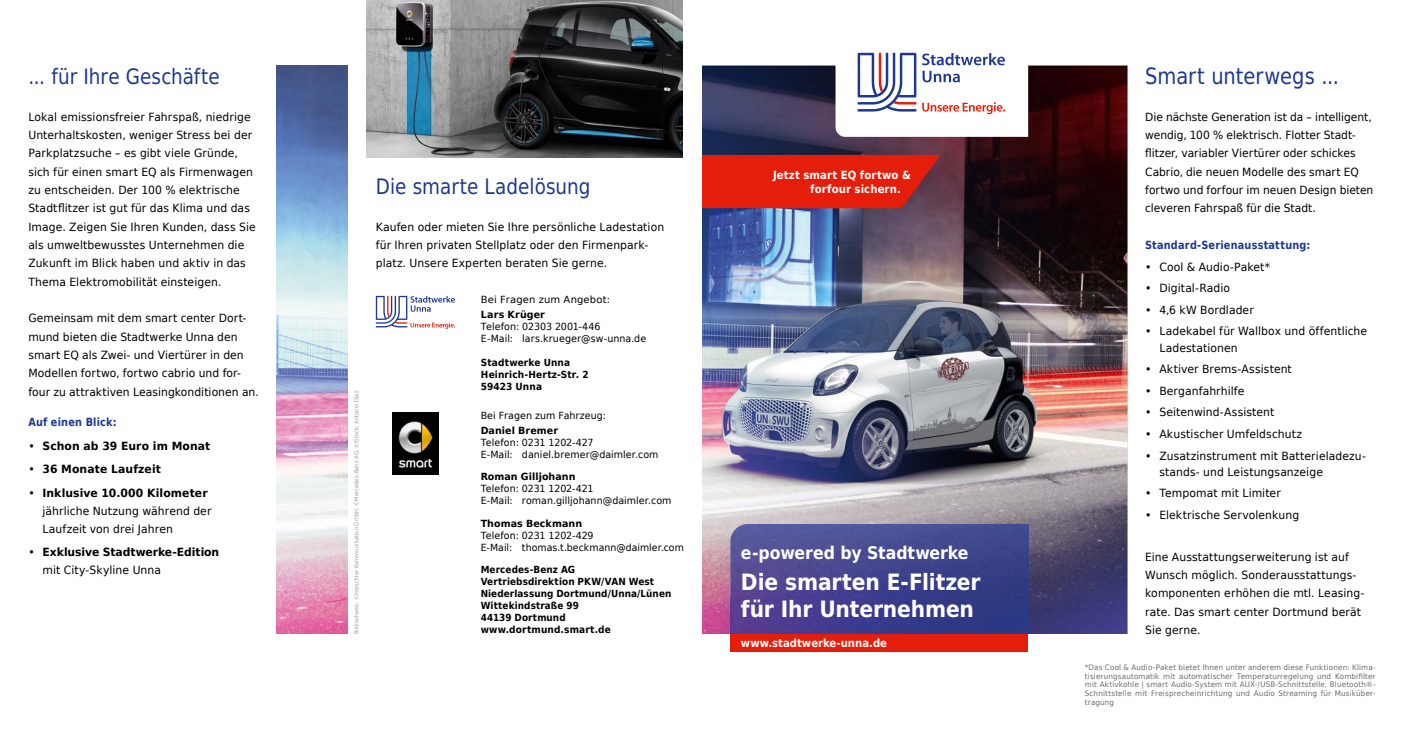
<style>
.page{position:relative;width:1404px;height:745px;background:#fff}
.page>*{position:absolute;margin:0;border:0;box-sizing:border-box;transform-origin:0 0}
.t1{font:700 22.5px/27px "DejaVu Sans Condensed";letter-spacing:-.005em;color:#fff}
.t2{font:22.5px "DejaVu Sans Condensed";color:#1c388f;scale:.96 1}
.t3{font:21.25px "DejaVu Sans Condensed";color:#1c388f;scale:.96 1}
.t4{font:700 17.5px "DejaVu Sans Condensed";letter-spacing:-.005em;color:#fff}
.t5{font:11.25px/18.4px "DejaVu Sans";letter-spacing:.005em;color:#000;scale:.96 1}
.t6{font:11.25px/18.4px "DejaVu Sans";letter-spacing:.005em;color:#000;scale:.95 1}
.t7{font:700 11.25px/18.1px "DejaVu Sans";color:#000;scale:.96 1}
.t8{font:700 11.25px/13.8px "DejaVu Sans Condensed";letter-spacing:.005em;color:#fff}
.t9{font:700 11.25px "DejaVu Sans Condensed";letter-spacing:.02em;color:#1c388f;scale:.96 1}
.t10{font:9.75px/12px "DejaVu Sans";letter-spacing:.005em;color:#000}
.t11{font:700 9.75px/12px "DejaVu Sans Condensed";letter-spacing:.01em;color:#000}
.t12{font:700 9.75px "DejaVu Sans";letter-spacing:.005em;color:#000}
.t13{font:7.5px/8.8px "DejaVu Sans";letter-spacing:.015em;color:#6e6e6e;text-align:justify;scale:.96 1}
.t14{font:5.62px "DejaVu Sans";letter-spacing:.025em;color:#9c9c9d;scale:.9 1}
.s1{font-weight:400}
.s2{font-weight:700}
.s3{font-family:"DejaVu Sans Condensed"}
</style>
<div class="page">
<img style="left:702px;top:66px;width:425px;height:567px">
<div style="left:730px;top:633px;width:298px;height:18px;background:#e41e0a"></div>
<img style="left:730px;top:523px;width:298px;height:110px">
<img style="left:367px;top:0;width:315px;height:157px">
<img style="left:276px;top:66px;width:71px;height:567px">
<svg style="left:835px;top:53px;width:193px;height:84px"></svg>
<svg style="left:702px;top:155px;width:237px;height:53px;background:#da200e"></svg>
<img style="left:392px;top:412px;width:46px;height:62px">
<svg style="left:376px;top:296px;width:79px;height:32px"></svg>
<h2 class="t3" style="left:28px;top:59px;width:201px">... für Ihre Geschäfte</h2>
<p class="t5" style="left:28px;top:107px;width:238px">Lokal emissionsfreier Fahrspaß, niedrige Unterhaltskosten, weniger Stress bei der Parkplatzsuche – es gibt viele Gründe, sich für einen smart EQ als Firmenwagen zu entscheiden. Der 100 % elektrische Stadtflitzer ist gut für das Klima und das Image. Zeigen Sie Ihren Kunden, dass Sie als umweltbewusstes Unternehmen die Zukunft im Blick haben und aktiv in das Thema Elektromobilität einsteigen.</p>
<p class="t5" style="left:28px;top:308px;width:241px">Gemeinsam mit dem smart center Dort&shy;mund bieten die Stadtwerke Unna den smart EQ als Zwei- und Viertürer in den Modellen fortwo, fortwo cabrio und for&shy;four zu attraktiven Leasingkonditionen an.</p>
<p class="t9" style="left:28px;top:412px;width:94px">Auf einen Blick:</p>
<p class="t7" style="left:28px;top:436px;width:191px"><span class="s1">•</span> Schon ab 39 Euro im Monat</p>
<p class="t7" style="left:28px;top:459px;width:140px"><span class="s1">•</span> 36 Monate Laufzeit</p>
<p class="t5" style="left:43px;top:482px;width:177px;text-indent:-14px">• <span class="s2">Inklusive 10.000 Kilometer </span>jährliche Nutzung während der<br>Laufzeit von drei Jahren</p>
<p class="t7" style="left:43px;top:542px;width:186px;text-indent:-14px"><span class="s1">•</span> Exklusive Stadtwerke-Edition <span class="s1">mit City-Skyline Unna</span></p>
<p class="t14" style="left:352px;top:633px;width:272px;rotate:-90deg"><span class="s3">Bildnachweis:</span> ©Horschler Kommunikation GmbH, ©Mercedes-Benz AG, ©iStock: Antonio Diaz</p>
<h2 class="t3" style="left:376px;top:169px;width:225px">Die smarte Ladelösung</h2>
<p class="t8" style="left:810px;top:168px;width:102px;text-indent:-37px">Jetzt smart EQ fortwo &amp; forfour sichern.</p>
<p class="t5" style="left:376px;top:217px;width:302px">Kaufen oder mieten Sie Ihre persönliche Ladestation für Ihren privaten Stellplatz oder den Firmenpark&shy;platz. Unsere Experten beraten Sie gerne.</p>
<p class="t10" style="left:481px;top:292px;width:131px">Bei Fragen zum Angebot:</p>
<p class="t12" style="left:481px;top:306px;width:65px">Lars Krüger</p>
<p class="t10" style="left:481px;top:319px;width:167px">Telefon: 02303 2001-446<br>E-Mail: lars.krueger@sw-unna.de</p>
<p class="t11" style="left:481px;top:356px;width:109px">Stadtwerke Unna<br>Heinrich-Hertz-Str. 2<br>59423 Unna</p>
<p class="t10" style="left:480px;top:408px;width:127px">Bei Fragen zum Fahrzeug:</p>
<p class="t12" style="left:480px;top:422px;width:79px">Daniel Bremer</p>
<p class="t10" style="left:480px;top:435px;width:179px">Telefon: 0231 1202-427<br>E-Mail: daniel.bremer@daimler.com</p>
<p class="t12" style="left:480px;top:468px;width:96px">Roman Gilljohann</p>
<p class="t10" style="left:480px;top:482px;width:192px">Telefon: 0231 1202-421<br>E-Mail: roman.gilljohann@daimler.com</p>
<p class="t12" style="left:480px;top:515px;width:103px">Thomas Beckmann</p>
<p class="t10" style="left:480px;top:528px;width:205px">Telefon: 0231 1202-429<br>E-Mail: thomas.t.beckmann@daimler.com</p>
<p class="t11" style="left:480px;top:563px;width:192px">Mercedes-Benz AG<br>Vertriebsdirektion PKW/VAN West<br>Niederlassung Dortmund/Unna/Lünen<br>Wittekindstraße 99<br>44139 Dortmund www.dortmund.smart.de</p>
<h3 class="t4" style="left:741px;top:538px;width:229px">e-powered by Stadtwerke</h3>
<h1 class="t1" style="left:741px;top:567px;width:241px">Die smarten E-Flitzer für Ihr Unternehmen</h1>
<p class="t8" style="left:741px;top:635px;width:148px">www.stadtwerke-unna.de</p>
<h1 class="t2" style="left:1144px;top:58px;width:203px">Smart unterwegs ...</h1>
<p class="t6" style="left:1144px;top:107px;width:242px">Die nächste Generation ist da – intelligent, wendig, 100 % elektrisch. Flotter Stadt&shy;flitzer, variabler Viertürer oder schickes Cabrio, die neuen Modelle des smart EQ fortwo und forfour im neuen Design bieten cleveren Fahrspaß für die Stadt.</p>
<p class="t9" style="left:1144px;top:235px;width:174px">Standard-Serienausstattung:</p>
<p class="t5" style="left:1144px;top:256px;width:132px">• Cool &amp; Audio-Paket*</p>
<p class="t5" style="left:1144px;top:278px;width:90px">• Digital-Radio</p>
<p class="t5" style="left:1144px;top:300px;width:115px">• 4,6 kW Bordlader</p>
<p class="t5" style="left:1159px;top:322px;width:218px;line-height:16.2px;text-indent:-14px">• Ladekabel für Wallbox und öffentliche<br>Ladestationen</p>
<p class="t5" style="left:1144px;top:359px;width:154px">• Aktiver Brems-Assistent</p>
<p class="t5" style="left:1144px;top:381px;width:105px">• Berganfahrhilfe</p>
<p class="t5" style="left:1144px;top:402px;width:136px">• Seitenwind-Assistent</p>
<p class="t5" style="left:1144px;top:424px;width:165px">• Akustischer Umfeldschutz</p>
<p class="t5" style="left:1159px;top:446px;width:217px;line-height:16.2px;text-indent:-14px">• Zusatzinstrument mit Batterieladezu&shy;stands- und Leistungsanzeige</p>
<p class="t5" style="left:1144px;top:483px;width:143px">• Tempomat mit Limiter</p>
<p class="t5" style="left:1144px;top:505px;width:162px">• Elektrische Servolenkung</p>
<p class="t5" style="left:1144px;top:546px;width:230px">Eine Ausstattungserweiterung ist auf Wunsch möglich. Sonderausstattungs&shy;komponenten erhöhen die mtl. Leasing&shy;rate. Das smart center Dortmund berät Sie gerne.</p>
<p class="t13" style="left:1084px;top:662px;width:304px">*Das Cool &amp; Audio-Paket bietet Ihnen unter anderem diese Funktionen: Klima&shy;tisierungsautomatik mit automatischer Temperaturregelung und Kombifilter mit Aktivkohle | smart Audio-System mit AUX-/USB-Schnittstelle, Bluetooth®- Schnittstelle mit Freisprecheinrichtung und Audio Streaming für Musiküber&shy;tragung</p>
</div>
